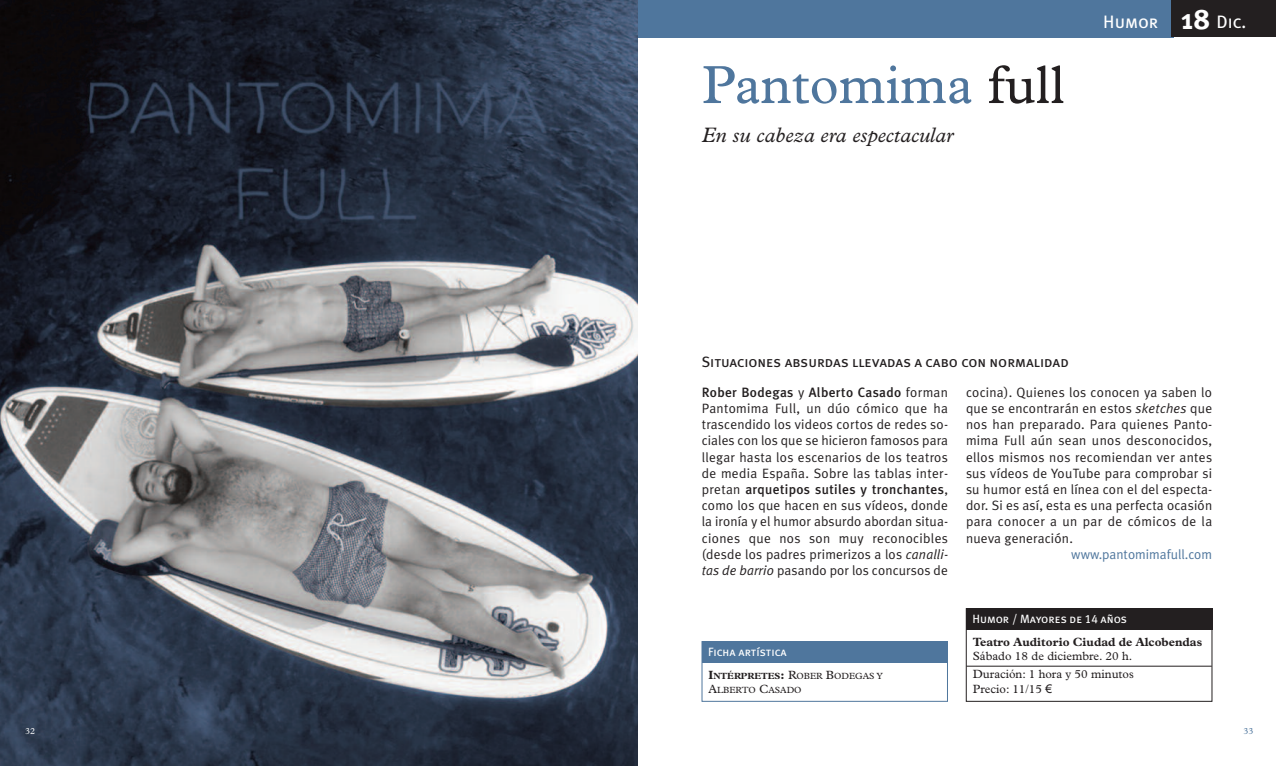
<style>
.page{position:relative;width:1276px;height:766px;background:#fff}
.page>*{position:absolute;margin:0;border:0;box-sizing:border-box;transform-origin:0 0}
.t1{font:54px "Plantin";color:#4f769d}
.t2{font:italic 21px "Plantin";color:#231f20}
.t3{font:18px "Meta Plus Book Caps";color:#fff}
.t4{font:15px "Meta Plus Book Caps";color:#231f20}
.t5{font:13.5px/16.2px "Meta Plus Normal";letter-spacing:.015em;color:#231f20;text-align:justify}
.t6{font:500 13.5px "Meta Plus";letter-spacing:.025em;color:#231f20}
.t7{font:13.5px "Meta Plus Normal";color:#4f769d}
.t8{font:12px/18.5px "Plantin";color:#231f20}
.t9{font:12px "Meta Plus Book Caps";color:#fff}
.t10{font:700 12px "Plantin";color:#231f20}
.t11{font:9px/14.2px "Plantin";color:#231f20}
.t12{font:9px "Plantin";color:#fff}
.t13{font:9px "Plantin";color:#4f769d}
.s1{color:#231f20}
.s2{font-family:"Meta Plus";font-weight:700;font-size:28.5px}
.s3{font-family:"Meta Plus Normal";font-weight:400}
.s4{font-style:italic}
.s5{font-weight:700;font-size:12px}
.s6{font-weight:700}
.s7{font-size:12px}
.s8{font-family:"Arial"}
</style>
<div class="page">
<img style="left:0;top:0;width:638px;height:765px">
<div style="left:638px;top:0;width:535px;height:37px;background:#4f769d"></div>
<div style="left:1171px;top:0;width:105px;height:37px;background:#231f20"></div>
<hr style="left:966px;top:665px;width:245px;height:1px;background:#231f20">
<div style="left:966px;top:608px;width:246px;height:22px;background:#231f20"></div>
<div style="left:702px;top:641px;width:245px;height:21px;background:#4f769d"></div>
<h1 class="t1" style="left:702px;top:66px;width:364px">Pantomima <span class="s1">full</span></h1>
<h2 class="t2" style="left:702px;top:128px;width:253px">En su cabeza era espectacular</h2>
<h3 class="t3" style="left:1103px;top:11px;width:144px">Humor <span class="s2">18</span> Dic.</h3>
<p class="t4" style="left:702px;top:353px;width:368px">Situaciones absurdas llevadas a cabo con normalidad</p>
<p class="t6" style="left:702px;top:384px;width:248px">Rober Bodegas <span class="s3">y</span> Alberto Casado <span class="s3">forman</span></p>
<p class="t5" style="left:702px;top:400px;width:248px">Pantomima Full, un dúo cómico que ha trascendido los videos cortos de redes so&shy;ciales con los que se hicieron famosos para llegar hasta los escenarios de los teatros de media España. Sobre las tablas inter-</p>
<p class="t6" style="left:702px;top:481px;width:248px"><span class="s3">pretan</span> arquetipos sutiles y tronchantes<span class="s3">,</span></p>
<p class="t5" style="left:702px;top:497px;width:248px">como los que hacen en sus vídeos, donde la ironía y el humor absurdo abordan situa&shy;ciones que nos son muy reconocibles (desde los padres primerizos a los <span class="s4">canalli&shy;tas de barrio</span> pasando por los concursos de</p>
<p class="t9" style="left:708px;top:644px;width:80px">Ficha artística</p>
<p class="t11" style="left:708px;top:669px;width:176px"><span class="s5">I</span><span class="s6">NTÉRPRETES</span><span class="s5">:</span> <span class="s7">R</span>OBER <span class="s7">B</span>ODEGAS Y<br><span class="s7">A</span>LBERTO <span class="s7">C</span>ASADO</p>
<p class="t5" style="left:966px;top:384px;width:248px">cocina). Quienes los conocen ya saben lo que se encontrarán en estos <span class="s4">sketches</span> que nos han preparado. Para quienes Panto&shy;mima Full aún sean unos desconocidos, ellos mismos nos recomiendan ver antes sus vídeos de YouTube para comprobar si su humor está en línea con el del especta&shy;dor. Si es así, esta es una perfecta ocasión para conocer a un par de cómicos de la nueva generación.</p>
<p class="t7" style="left:1071px;top:546px;width:142px">www.pantomimafull.com</p>
<p class="t9" style="left:972px;top:611px;width:156px">Humor / Mayores de 14 años</p>
<p class="t10" style="left:973px;top:637px;width:231px">Teatro Auditorio Ciudad de Alcobendas</p>
<p class="t8" style="left:973px;top:647px;width:162px">Sábado 18 de diciembre. 20 h.<br>Duración: 1 hora y 50 minutos</p>
<p class="t8" style="left:973px;top:680px;width:81px">Precio: 11/15 <span class="s8">€</span></p>
<p class="t12" style="left:25px;top:728px;width:11px">32</p>
<p class="t13" style="left:1243px;top:728px;width:11px">33</p>
</div>
